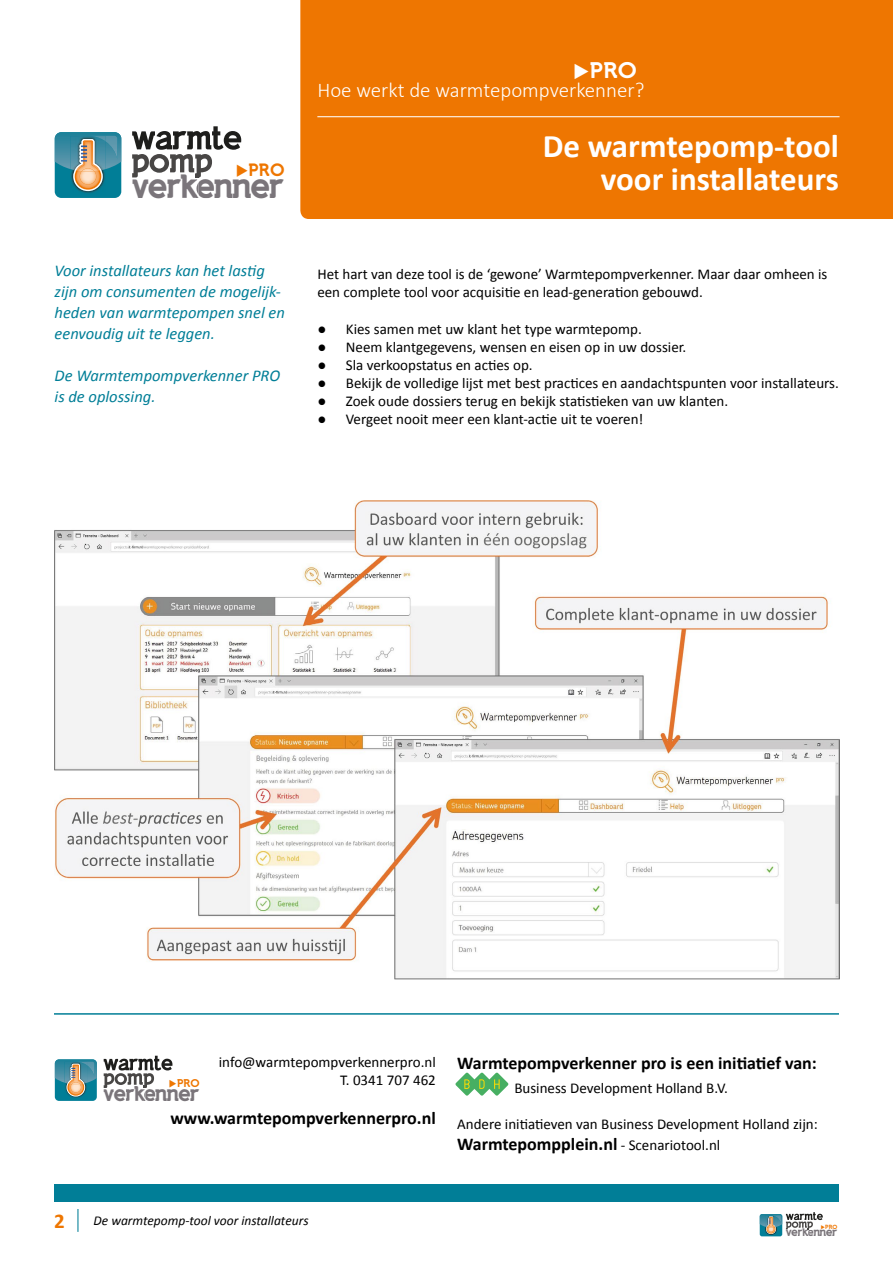
<style>
.page{position:relative;width:893px;height:1263px;background:#fff}
.page>*{position:absolute;margin:0;border:0;box-sizing:border-box;transform-origin:0 0}
.t1{font:700 33px/33px "Calibri";color:#fff;text-align:right}
.t2{font:27.75px "Lifestyle Rounded M54";letter-spacing:-.07em;color:#7a757a}
.t3{font:300 21px "Calibri";color:#fff}
.t4{font:700 21px "Calibri";color:#ee7601}
.t5{font:18.6px "Lifestyle Marker M54";color:#fff}
.t6{font:700 18px "Calibri";color:#000}
.t7{font:17.55px "Lifestyle Rounded M54";letter-spacing:-.07em;color:#7a757a}
.t8{font:italic 16.5px/21px "Calibri";color:#017e97}
.t9{font:15px/18px "Calibri";color:#000;text-align:right}
.t10{font:14.55px "Lifestyle Marker M54";color:#ee7601}
.t11{font:italic 13.5px "Calibri";color:#000}
.t12{font:9.3px "Lifestyle Rounded M54";letter-spacing:-.07em;color:#7a757a}
.t13{font:9.15px "Lifestyle Marker M54";color:#ee7601}
.t14{font:4.95px "Lifestyle Marker M54";color:#ee7601}
.s1{font-weight:400;font-size:15px}
</style>
<div class="page">
<div style="left:54px;top:1184px;width:785px;height:17px;background:#017e97"></div>
<svg style="left:760px;top:1214px;width:22px;height:22px"></svg>
<svg style="left:761px;top:1212px;width:62px;height:23px"></svg>
<svg style="left:77px;top:1209px;width:1px;height:23px"></svg>
<svg style="left:455px;top:1073px;width:53px;height:23px"></svg>
<svg style="left:104px;top:1056px;width:68px;height:43px"></svg>
<div style="left:55px;top:1059px;width:42px;height:42px;background:#017e97;border-radius:4px"></div>
<img style="left:71px;top:1096px;width:10px;height:2px">
<img style="left:55px;top:1060px;width:2px;height:20px">
<svg style="left:57px;top:1059px;width:40px;height:37px"></svg>
<div style="left:300px;top:0;width:593px;height:219px;background:#ee7601"></div>
<svg style="left:132px;top:126px;width:109px;height:68px"></svg>
<div style="left:55px;top:132px;width:66px;height:66px;background:#017e97;border-radius:7px"></div>
<img style="left:80px;top:191px;width:15px;height:2px">
<img style="left:55px;top:133px;width:3px;height:31px">
<svg style="left:58px;top:132px;width:64px;height:59px"></svg>
<img style="left:87px;top:136px;width:30px;height:23px">
<img style="left:92px;top:136px;width:14px;height:6px">
<hr style="left:317px;top:116px;width:522px;height:1px;background:#fff">
<img style="left:54px;top:501px;width:785px;height:478px">
<hr style="left:54px;top:1013px;width:785px;height:2px;background:#017e97">
<p class="t5" style="left:573px;top:61px;width:65px">◆PRO</p>
<p class="t10" style="left:236px;top:163px;width:50px">◆PRO</p>
<h2 class="t2" style="left:131px;top:172px;width:155px">verkenner</h2>
<p class="t8" style="left:55px;top:259px;width:232px">Voor installateurs kan het lastig zijn om consumenten de mogelijk&shy;heden van warmtepompen snel en eenvoudig uit te leggen.</p>
<p class="t8" style="left:55px;top:364px;width:227px">De Warmtempompverkenner PRO is de oplossing.</p>
<h3 class="t3" style="left:317px;top:77px;width:329px">Hoe werkt de warmtepompverkenner?</h3>
<h1 class="t1" style="left:543px;top:130px;width:298px">De warmtepomp-tool voor installateurs</h1>
<p class="t9" style="left:317px;top:265px;width:512px;text-align:left">Het hart van deze tool is de ‘gewone’ Warmtepompverkenner. Maar daar omheen is een complete tool voor acquisitie en lead-generation gebouwd.</p>
<p class="t9" style="left:317px;top:320px;width:326px">● Kies samen met uw klant het type warmtepomp.</p>
<p class="t9" style="left:317px;top:338px;width:370px">● Neem klantgegevens, wensen en eisen op in uw dossier.</p>
<p class="t9" style="left:317px;top:356px;width:217px">● Sla verkoopstatus en acties op.</p>
<p class="t9" style="left:317px;top:374px;width:523px">● Bekijk de volledige lijst met best practices en aandachtspunten voor installateurs.</p>
<p class="t9" style="left:317px;top:392px;width:412px">● Zoek oude dossiers terug en bekijk statistieken van uw klanten.</p>
<p class="t9" style="left:317px;top:410px;width:328px">● Vergeet nooit meer een klant-actie uit te voeren!</p>
<p class="t9" style="left:219px;top:1053px;width:219px">info@warmtepompverkennerpro.nl<br>T. 0341 707 462</p>
<p class="t6" style="left:170px;top:1106px;width:267px">www.warmtepompverkennerpro.nl</p>
<p class="t13" style="left:169px;top:1079px;width:32px">◆PRO</p>
<p class="t7" style="left:103px;top:1085px;width:98px">verkenner</p>
<p class="t6" style="left:457px;top:1052px;width:361px">Warmtepompverkenner pro is een initiatief van:</p>
<p class="t9" style="left:514px;top:1079px;width:215px">Business Development Holland B.V.</p>
<p class="t9" style="left:457px;top:1115px;width:362px">Andere initiatieven van Business Development Holland zijn:</p>
<p class="t6" style="left:457px;top:1133px;width:265px">Warmtepompplein.nl <span class="s1">- Scenariotool.nl</span></p>
<h3 class="t4" style="left:54px;top:1207px;width:12px">2</h3>
<p class="t11" style="left:94px;top:1211px;width:217px">De warmtepomp-tool voor installateurs</p>
<p class="t14" style="left:821px;top:1224px;width:18px">◆PRO</p>
<p class="t12" style="left:786px;top:1228px;width:53px">verkenner</p>
</div>
